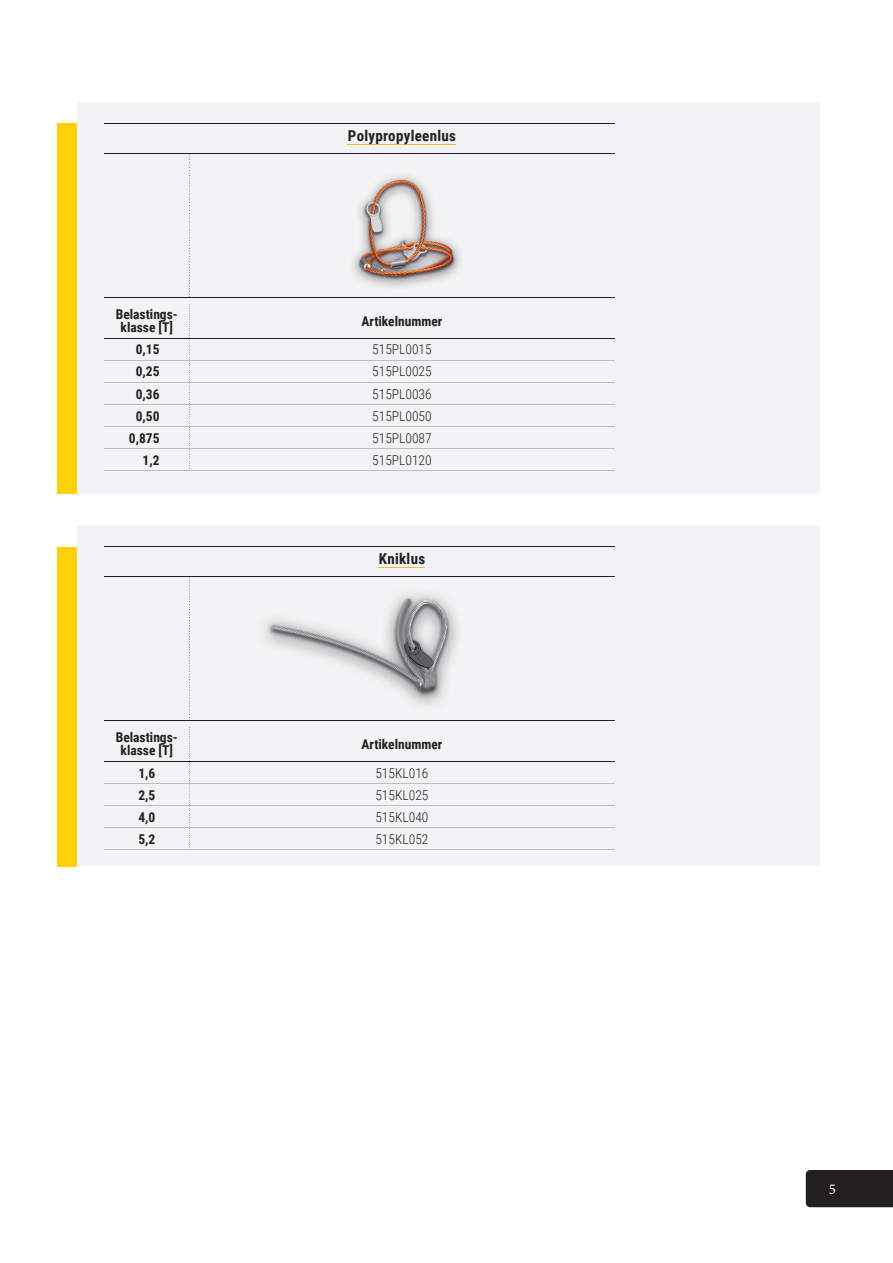
<style>
.page{position:relative;width:893px;height:1263px;background:#fff}
.page>*{position:absolute;margin:0;border:0;box-sizing:border-box;transform-origin:0 0}
.t1{font:700 15px "Roboto Condensed";letter-spacing:.02em;color:#231f20}
.t2{font:15px "Minion Pro";color:#fff}
.t3{font:700 13.5px/13.5px "Roboto Condensed";color:#231f20;text-align:center}
.t4{font:300 13.5px "Roboto Condensed";color:#231f20}
</style>
<div class="page">
<div style="left:77px;top:102px;width:743px;height:392px;background:#f2f3f4"></div>
<div style="left:77px;top:525px;width:743px;height:341px;background:#f2f3f4"></div>
<hr style="left:104px;top:153px;width:85px;height:1px;background:#231f20">
<hr style="left:189px;top:153px;width:426px;height:1px;background:#231f20">
<hr style="left:104px;top:297px;width:85px;height:1px;background:#231f20">
<hr style="left:189px;top:297px;width:426px;height:1px;background:#231f20">
<svg style="left:189px;top:154px;width:1px;height:143px"></svg>
<hr style="left:104px;top:123px;width:85px;height:1px;background:#231f20">
<hr style="left:189px;top:123px;width:426px;height:1px;background:#231f20">
<hr style="left:348px;top:144px;width:108px;height:1px;background:#fcb434">
<svg style="left:189px;top:304px;width:1px;height:167px"></svg>
<hr style="left:104px;top:360px;width:85px;height:1px;background:#bcbdc0">
<hr style="left:189px;top:360px;width:426px;height:1px;background:#bcbdc0">
<hr style="left:104px;top:382px;width:85px;height:1px;background:#bcbdc0">
<hr style="left:189px;top:382px;width:426px;height:1px;background:#bcbdc0">
<hr style="left:104px;top:404px;width:85px;height:1px;background:#bcbdc0">
<hr style="left:189px;top:404px;width:426px;height:1px;background:#bcbdc0">
<hr style="left:104px;top:426px;width:85px;height:1px;background:#bcbdc0">
<hr style="left:189px;top:426px;width:426px;height:1px;background:#bcbdc0">
<hr style="left:104px;top:448px;width:85px;height:1px;background:#bcbdc0">
<hr style="left:189px;top:448px;width:426px;height:1px;background:#bcbdc0">
<hr style="left:104px;top:338px;width:85px;height:1px;background:#231f20">
<hr style="left:189px;top:338px;width:426px;height:1px;background:#231f20">
<hr style="left:104px;top:471px;width:85px;height:1px;background:#bcbdc0">
<hr style="left:189px;top:471px;width:426px;height:1px;background:#bcbdc0">
<hr style="left:104px;top:576px;width:85px;height:1px;background:#231f20">
<hr style="left:189px;top:576px;width:426px;height:1px;background:#231f20">
<hr style="left:104px;top:720px;width:85px;height:1px;background:#231f20">
<hr style="left:189px;top:720px;width:426px;height:1px;background:#231f20">
<svg style="left:189px;top:577px;width:1px;height:143px"></svg>
<hr style="left:104px;top:546px;width:85px;height:1px;background:#231f20">
<hr style="left:189px;top:546px;width:426px;height:1px;background:#231f20">
<hr style="left:379px;top:567px;width:46px;height:1px;background:#fcb434">
<svg style="left:189px;top:727px;width:1px;height:123px"></svg>
<hr style="left:104px;top:783px;width:85px;height:1px;background:#bcbdc0">
<hr style="left:189px;top:783px;width:426px;height:1px;background:#bcbdc0">
<hr style="left:104px;top:805px;width:85px;height:1px;background:#bcbdc0">
<hr style="left:189px;top:805px;width:426px;height:1px;background:#bcbdc0">
<hr style="left:104px;top:827px;width:85px;height:1px;background:#bcbdc0">
<hr style="left:189px;top:827px;width:426px;height:1px;background:#bcbdc0">
<hr style="left:104px;top:761px;width:85px;height:1px;background:#231f20">
<hr style="left:189px;top:761px;width:426px;height:1px;background:#231f20">
<hr style="left:104px;top:850px;width:85px;height:1px;background:#bcbdc0">
<hr style="left:189px;top:850px;width:426px;height:1px;background:#bcbdc0">
<div style="left:57px;top:124px;width:20px;height:370px;background:#fed006"></div>
<div style="left:57px;top:547px;width:20px;height:319px;background:#fed006"></div>
<div style="left:806px;top:1170px;width:87px;height:37px;background:#231f20"></div>
<img style="left:353px;top:175px;width:107px;height:112px">
<img style="left:264px;top:594px;width:194px;height:111px">
<p class="t1" style="left:348px;top:125px;width:109px">Polypropyleenlus</p>
<p class="t3" style="left:116px;top:306px;width:63px">Belastings&shy;klasse [T]</p>
<p class="t3" style="left:362px;top:314px;width:82px">Artikelnummer</p>
<p class="t3" style="left:136px;top:342px;width:25px">0,15</p>
<p class="t4" style="left:372px;top:340px;width:61px">515PL0015</p>
<p class="t3" style="left:136px;top:364px;width:25px">0,25</p>
<p class="t4" style="left:372px;top:362px;width:61px">515PL0025</p>
<p class="t3" style="left:136px;top:386px;width:25px">0,36</p>
<p class="t4" style="left:372px;top:384px;width:61px">515PL0036</p>
<p class="t3" style="left:136px;top:409px;width:25px">0,50</p>
<p class="t4" style="left:372px;top:406px;width:61px">515PL0050</p>
<p class="t3" style="left:129px;top:431px;width:32px">0,875</p>
<p class="t4" style="left:372px;top:428px;width:61px">515PL0087</p>
<p class="t3" style="left:143px;top:453px;width:18px">1,2</p>
<p class="t4" style="left:372px;top:451px;width:61px">515PL0120</p>
<p class="t1" style="left:379px;top:548px;width:48px">Kniklus</p>
<p class="t3" style="left:116px;top:730px;width:63px">Belastings&shy;klasse [T]</p>
<p class="t3" style="left:362px;top:737px;width:82px">Artikelnummer</p>
<p class="t3" style="left:138px;top:765px;width:18px">1,6</p>
<p class="t4" style="left:375px;top:763px;width:55px">515KL016</p>
<p class="t3" style="left:138px;top:787px;width:18px">2,5</p>
<p class="t4" style="left:375px;top:785px;width:55px">515KL025</p>
<p class="t3" style="left:138px;top:810px;width:18px">4,0</p>
<p class="t4" style="left:375px;top:807px;width:55px">515KL040</p>
<p class="t3" style="left:138px;top:832px;width:18px">5,2</p>
<p class="t4" style="left:375px;top:830px;width:55px">515KL052</p>
<p class="t2" style="left:829px;top:1179px;width:9px">5</p>
</div>
